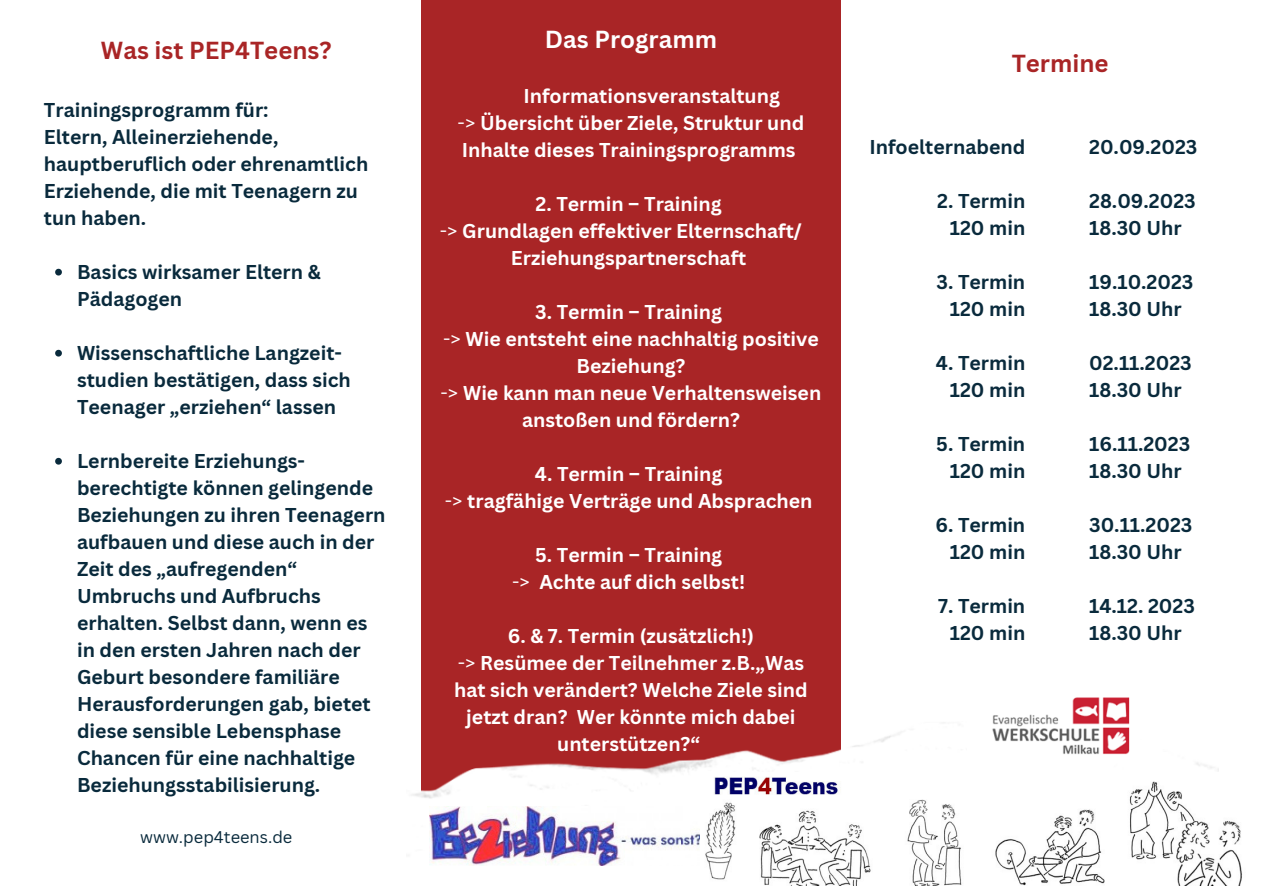
<style>
.page{position:relative;width:1263px;height:894px;background:#fff}
.page>*{position:absolute;margin:0;border:0;box-sizing:border-box;transform-origin:0 0}
.t1{font:700 24px "Canva Sans";color:#a92526}
.t2{font:700 24px "Canva Sans";color:#fff}
.t3{font:700 19.5px/27px "Canva Sans";color:#092a3c}
.t4{font:700 19.5px/27px "Canva Sans";color:#fff;text-align:center}
.t5{font:16.5px "Canva Sans";color:#092a3c}
.s1{font-weight:400}
</style>
<div class="page">
<div style="left:0;top:0;width:1263px;height:893px;background:#a92526"></div>
<div style="left:841px;top:0;width:422px;height:893px;background:#fff"></div>
<div style="left:0;top:0;width:421px;height:893px;background:#fff"></div>
<img style="left:412px;top:732px;width:807px;height:161px">
<img style="left:429px;top:806px;width:271px;height:59px">
<img style="left:700px;top:772px;width:542px;height:113px">
<img style="left:966px;top:697px;width:175px;height:63px">
<svg style="left:55px;top:269px;width:7px;height:6px"></svg>
<svg style="left:55px;top:350px;width:7px;height:6px"></svg>
<svg style="left:55px;top:457px;width:7px;height:7px"></svg>
<p class="t1" style="left:101px;top:34px;width:232px">Was ist PEP4Teens?</p>
<p class="t3" style="left:44px;top:96px;width:226px">Trainingsprogramm für:</p>
<p class="t3" style="left:44px;top:123px;width:326px">Eltern, Alleinerziehende, hauptberuflich oder ehrenamtlich<br>Erziehende, die mit Teenagern zu tun haben.</p>
<p class="t3" style="left:77px;top:258px;width:245px">Basics wirksamer Eltern &amp;<br>Pädagogen</p>
<p class="t3" style="left:77px;top:339px;width:275px">Wissenschaftliche Langzeit&shy;studien bestätigen, dass sich<br>Teenager „erziehen“ lassen</p>
<p class="t3" style="left:77px;top:447px;width:310px">Lernbereite Erziehungs&shy;berechtigte können gelingende<br>Beziehungen zu ihren Teenagern aufbauen und diese auch in der<br>Zeit des „aufregenden“<br>Umbruchs und Aufbruchs erhalten. Selbst dann, wenn es in den ersten Jahren nach der<br>Geburt besondere familiäre<br>Herausforderungen gab, bietet diese sensible Lebensphase<br>Chancen für eine nachhaltige<br>Beziehungsstabilisierung.</p>
<p class="t5" style="left:140px;top:825px;width:154px">www.pep4teens.de</p>
<p class="t2" style="left:545px;top:22px;width:174px">Das Programm</p>
<p class="t4" style="left:523px;top:82px;width:258px">Informationsveranstaltung</p>
<p class="t4" style="left:458px;top:109px;width:348px;text-align:left"><span class="s1">-&gt;</span> Übersicht über Ziele, Struktur und<br>Inhalte dieses Trainingsprogramms</p>
<p class="t4" style="left:535px;top:190px;width:188px">2. Termin – Training</p>
<p class="t4" style="left:511px;top:217px;width:293px;text-align:left;text-indent:-71px"><span class="s1">-&gt;</span> Grundlagen effektiver Elternschaft/<br>Erziehungspartnerschaft</p>
<p class="t4" style="left:535px;top:298px;width:188px">3. Termin – Training</p>
<p class="t4" style="left:443px;top:325px;width:377px"><span class="s1">-&gt;</span> Wie entsteht eine nachhaltig positive<br>Beziehung?</p>
<p class="t4" style="left:441px;top:379px;width:382px"><span class="s1">-&gt;</span> Wie kann man neue Verhaltensweisen anstoßen und fördern?</p>
<p class="t4" style="left:535px;top:459px;width:189px">4. Termin – Training</p>
<p class="t4" style="left:445px;top:486px;width:369px"><span class="s1">-&gt;</span> tragfähige Verträge und Absprachen</p>
<p class="t4" style="left:535px;top:540px;width:189px">5. Termin – Training</p>
<p class="t4" style="left:512px;top:567px;width:234px"><span class="s1">-&gt;</span> Achte auf dich selbst!</p>
<p class="t4" style="left:508px;top:621px;width:248px">6. &amp; 7. Termin (zusätzlich!)</p>
<p class="t4" style="left:454px;top:648px;width:355px"><span class="s1">-&gt;</span> Resümee der Teilnehmer z.B.„Was hat sich verändert? Welche Ziele sind jetzt dran? Wer könnte mich dabei unterstützen?“</p>
<p class="t1" style="left:1012px;top:46px;width:98px">Termine</p>
<p class="t3" style="left:869px;top:133px;width:157px">Infoelternabend</p>
<p class="t3" style="left:937px;top:187px;width:90px">2. Termin</p>
<p class="t3" style="left:950px;top:214px;width:77px">120 min</p>
<p class="t3" style="left:936px;top:268px;width:90px">3. Termin</p>
<p class="t3" style="left:950px;top:295px;width:77px">120 min</p>
<p class="t3" style="left:936px;top:349px;width:91px">4. Termin</p>
<p class="t3" style="left:950px;top:376px;width:77px">120 min</p>
<p class="t3" style="left:936px;top:430px;width:90px">5. Termin</p>
<p class="t3" style="left:950px;top:457px;width:77px">120 min</p>
<p class="t3" style="left:935px;top:511px;width:91px">6. Termin</p>
<p class="t3" style="left:950px;top:538px;width:77px">120 min</p>
<p class="t3" style="left:938px;top:592px;width:89px">7. Termin</p>
<p class="t3" style="left:950px;top:619px;width:77px">120 min</p>
<p class="t3" style="left:1089px;top:133px;width:110px">20.09.2023</p>
<p class="t3" style="left:1089px;top:187px;width:108px">28.09.2023</p>
<p class="t3" style="left:1089px;top:214px;width:94px">18.30 Uhr</p>
<p class="t3" style="left:1089px;top:268px;width:106px">19.10.2023</p>
<p class="t3" style="left:1089px;top:295px;width:94px">18.30 Uhr</p>
<p class="t3" style="left:1089px;top:349px;width:104px">02.11.2023</p>
<p class="t3" style="left:1089px;top:376px;width:94px">18.30 Uhr</p>
<p class="t3" style="left:1089px;top:430px;width:103px">16.11.2023</p>
<p class="t3" style="left:1089px;top:457px;width:94px">18.30 Uhr</p>
<p class="t3" style="left:1089px;top:511px;width:105px">30.11.2023</p>
<p class="t3" style="left:1089px;top:538px;width:94px">18.30 Uhr</p>
<p class="t3" style="left:1089px;top:592px;width:107px">14.12. 2023</p>
<p class="t3" style="left:1089px;top:619px;width:94px">18.30 Uhr</p>
</div>
